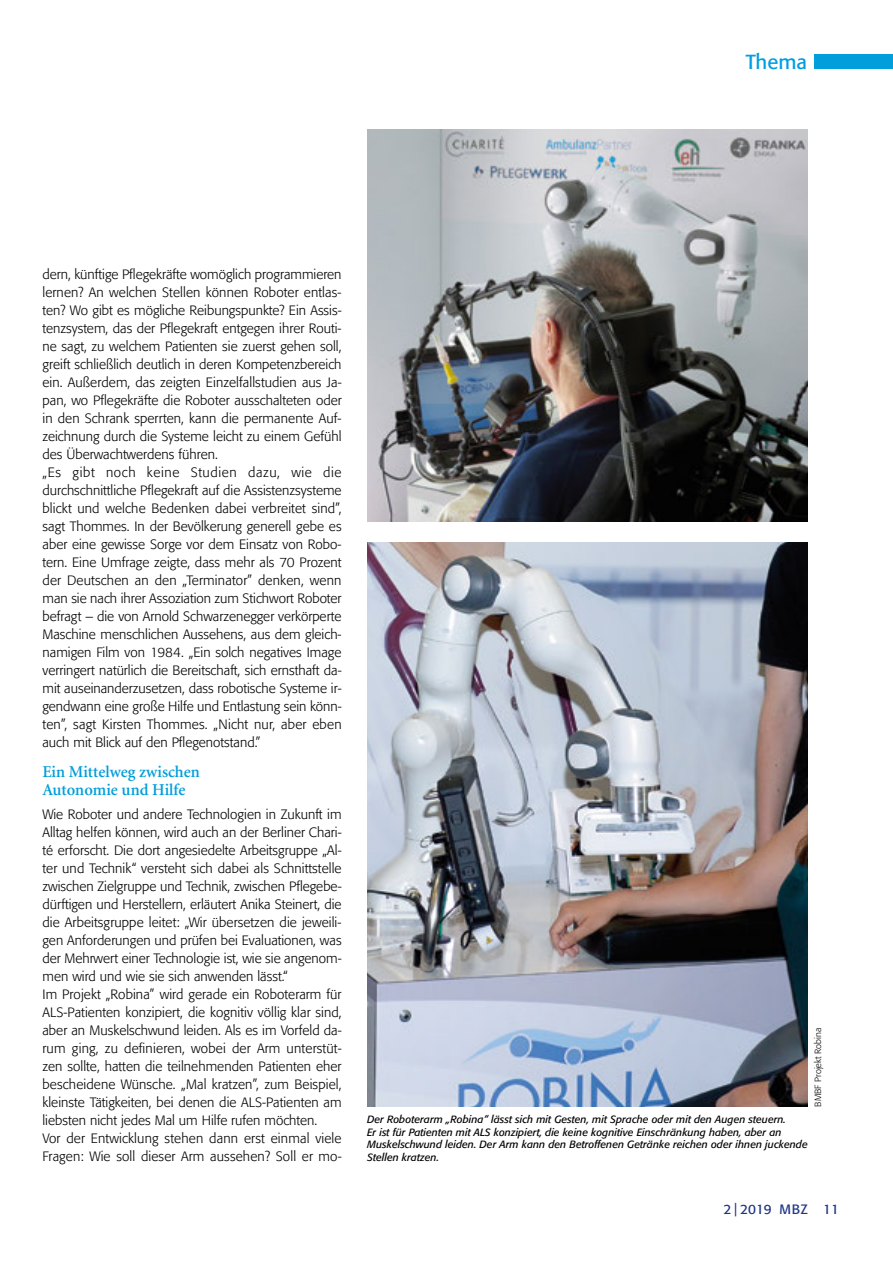
<style>
.page{position:relative;width:893px;height:1263px;background:#fff}
.page>*{position:absolute;margin:0;border:0;box-sizing:border-box;transform-origin:0 0}
.t1{font:20.25px "Formata";color:#009ee3}
.t2{font:600 16.5px/18px "Minion";color:#009eda}
.t3{font:300 13.5px/18px "Formata";color:#000}
.t4{font:13.5px "Formata";letter-spacing:.01em;color:#1d3585}
.t5{font:italic 10.5px/12.6px "Formata";color:#000}
.t6{font:300 9px "Formata";color:#000}
</style>
<div class="page">
<div style="left:814px;top:54px;width:79px;height:14px;background:#009eda"></div>
<img style="left:367px;top:130px;width:441px;height:392px">
<img style="left:367px;top:543px;width:441px;height:564px">
<h1 class="t1" style="left:746px;top:49px;width:63px">Thema</h1>
<p class="t3" style="left:43px;top:265px;width:301px">dern, künftige Pflegekräfte womöglich programmieren lernen? An welchen Stellen können Roboter entlas&shy;ten? Wo gibt es mögliche Reibungspunkte? Ein Assis&shy;tenzsystem, das der Pflegekraft entgegen ihrer Routi&shy;ne sagt, zu welchem Patienten sie zuerst gehen soll, greift schließlich deutlich in deren Kompetenzbereich ein. Außerdem, das zeigten Einzelfallstudien aus Ja&shy;pan, wo Pflegekräfte die Roboter ausschalteten oder in den Schrank sperrten, kann die permanente Auf&shy;zeichnung durch die Systeme leicht zu einem Gefühl des Überwachtwerdens führen.<br>„Es gibt noch keine Studien dazu, wie die durchschnitt liche Pflegekraft auf die Assistenzsysteme blickt und welche Bedenken dabei verbreitet sind”, sagt Thommes. In der Bevölkerung generell gebe es aber eine gewisse Sorge vor dem Einsatz von Robo&shy;tern. Eine Umfrage zeigte, dass mehr als 70 Prozent der Deutschen an den „Terminator” denken, wenn man sie nach ihrer Assoziation zum Stichwort Roboter befragt – die von Arnold Schwarzenegger verkörperte Maschine menschlichen Aussehens, aus dem gleich&shy;namigen Film von 1984. „Ein solch negatives Image verringert natürlich die Bereitschaft, sich ernsthaft da&shy;mit auseinanderzusetzen, dass robotische Systeme ir&shy;gendwann eine große Hilfe und Entlastung sein könn&shy;ten”, sagt Kirsten Thommes. „Nicht nur, aber eben auch mit Blick auf den Pflegenotstand.”</p>
<p class="t2" style="left:43px;top:763px;width:159px">Ein Mittelweg zwischen<br>Autonomie und Hilfe</p>
<p class="t3" style="left:43px;top:805px;width:301px">Wie Roboter und andere Technologien in Zukunft im Alltag helfen können, wird auch an der Berliner Chari&shy;té erforscht. Die dort angesiedelte Arbeitsgruppe „Al&shy;ter und Technik“ versteht sich dabei als Schnittstelle zwischen Zielgruppe und Technik, zwischen Pflegebe&shy;dürftigen und Herstellern, erläutert Anika Steinert, die die Arbeitsgruppe leitet: „Wir übersetzen die jeweili&shy;gen Anforderungen und prüfen bei Evaluationen, was der Mehrwert einer Technologie ist, wie sie angenom&shy;men wird und wie sie sich anwenden lässt.“<br>Im Projekt „Robina” wird gerade ein Roboterarm für ALS-Patienten konzipiert, die kognitiv völlig klar sind, aber an Muskelschwund leiden. Als es im Vorfeld da&shy;rum ging, zu definieren, wobei der Arm unterstüt&shy;zen sollte, hatten die teilnehmenden Patienten eher bescheidene Wünsche. „Mal kratzen”, zum Beispiel, kleinste Tätigkeiten, bei denen die ALS-Patienten am liebsten nicht jedes Mal um Hilfe rufen möchten.<br>Vor der Entwicklung stehen dann erst einmal viele Fragen: Wie soll dieser Arm aussehen? Soll er mo-</p>
<p class="t6" style="left:813px;top:1107px;width:80px;rotate:-90deg">BMBF Projekt Robina</p>
<p class="t5" style="left:367px;top:1113px;width:442px">Der Roboterarm „Robina“ lässt sich mit Gesten, mit Sprache oder mit den Augen steuern.<br>Er ist für Patienten mit ALS konzipiert, die keine kognitive Einschränkung haben, aber an Muskelschwund leiden. Der Arm kann den Betroffenen Getränke reichen oder ihnen juckende Stellen kratzen.</p>
<p class="t4" style="left:723px;top:1201px;width:117px">2 | 2019 MBZ 11</p>
</div>
